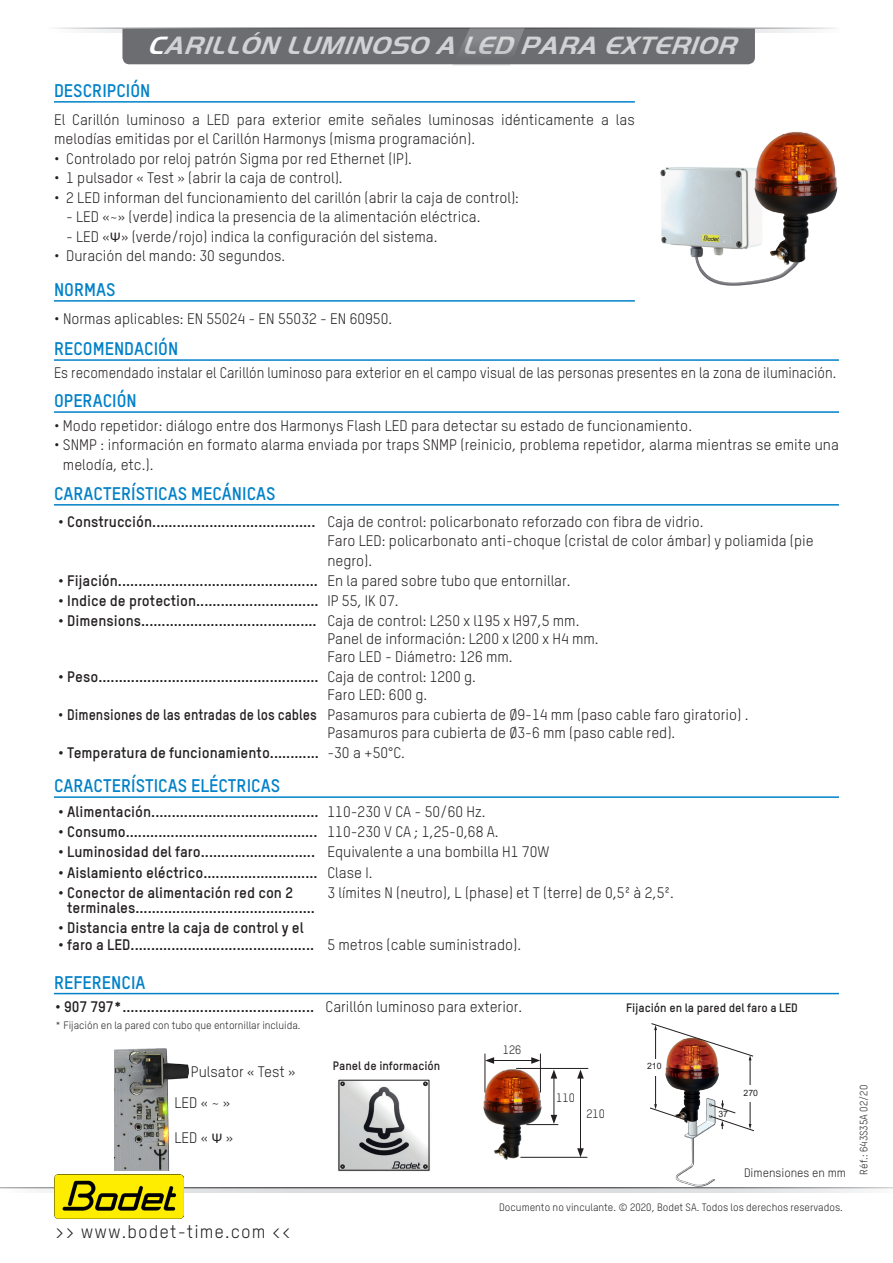
<style>
.page{position:relative;width:893px;height:1263px;background:#fff}
.page>*{position:absolute;margin:0;border:0;box-sizing:border-box;transform-origin:0 0}
.t1{font:italic 700 25.8px "Handel Got D";color:#d1d2d4}
.Titre{font:700 18px "TSTARPRO";color:#0081c8}
.t2{font:18px "TSTARPRO";letter-spacing:.06em;color:#231f20}
.t3{font:15px/19.5px "TSTARPRO";color:#231f20}
.t4{font:700 15px/18px "TSTARPRO";color:#231f20}
.t5{font:15px "TSTARPRO";color:#231f20;scale:.94 1}
.t6{font:700 12px "TSTARPRO";color:#231f20}
.t7{font:12px "TSTARPRO";color:#231f20}
.t8{font:10.5px "TSTARPRO";color:#231f20}
.t9{font:8.7px "Arial";color:#231f20}
.s1{color:#fff}
.s2{font-family:"Calibri"}
.s3{font-weight:700}
.s4{font-weight:400}
</style>
<div class="page">
<div style="left:44px;top:28px;width:797px;height:5px;background:#f4f5f5"></div>
<hr style="left:44px;top:28px;width:795px;height:1px;background:#fff">
<svg style="left:122px;top:28px;width:633px;height:37px;background:#707174"></svg>
<svg style="left:0;top:1188px;width:893px;height:4px;background:#d6d7d9"></svg>
<img style="left:55px;top:1175px;width:129px;height:43px">
<hr style="left:54px;top:101px;width:581px;height:2px;background:#0081c8">
<hr style="left:54px;top:300px;width:581px;height:2px;background:#0081c8">
<hr style="left:54px;top:359px;width:785px;height:2px;background:#0081c8">
<hr style="left:54px;top:411px;width:785px;height:2px;background:#0081c8">
<hr style="left:54px;top:504px;width:785px;height:2px;background:#0081c8">
<hr style="left:54px;top:796px;width:785px;height:2px;background:#0081c8">
<hr style="left:54px;top:993px;width:785px;height:1px;background:#0081c8">
<img style="left:483px;top:1066px;width:58px;height:94px">
<hr style="left:492px;top:1060px;width:42px;height:1px;background:#231f20">
<svg style="left:486px;top:1057px;width:8px;height:7px"></svg>
<svg style="left:531px;top:1057px;width:9px;height:7px"></svg>
<hr style="left:485px;top:1053px;width:1px;height:39px;background:#231f20">
<hr style="left:540px;top:1053px;width:1px;height:39px;background:#231f20">
<hr style="left:554px;top:1076px;width:1px;height:41px;background:#231f20">
<svg style="left:551px;top:1115px;width:6px;height:9px"></svg>
<svg style="left:551px;top:1069px;width:6px;height:9px"></svg>
<hr style="left:526px;top:1124px;width:32px;height:1px;background:#231f20">
<hr style="left:516px;top:1068px;width:72px;height:1px;background:#231f20">
<hr style="left:580px;top:1076px;width:1px;height:75px;background:#231f20">
<svg style="left:577px;top:1148px;width:7px;height:9px"></svg>
<svg style="left:577px;top:1069px;width:7px;height:9px"></svg>
<hr style="left:520px;top:1157px;width:67px;height:1px;background:#231f20">
<img style="left:338px;top:1079px;width:92px;height:93px">
<svg style="left:341px;top:1082px;width:4px;height:4px"></svg>
<svg style="left:423px;top:1082px;width:4px;height:4px"></svg>
<svg style="left:423px;top:1164px;width:4px;height:4px"></svg>
<svg style="left:341px;top:1164px;width:4px;height:4px"></svg>
<img style="left:656px;top:1060px;width:63px;height:127px">
<hr style="left:655px;top:1029px;width:1px;height:76px;background:#231f20">
<svg style="left:650px;top:1104px;width:38px;height:17px"></svg>
<hr style="left:750px;top:1059px;width:1px;height:66px;background:#231f20">
<svg style="left:651px;top:1023px;width:102px;height:37px"></svg>
<svg style="left:710px;top:1100px;width:44px;height:31px"></svg>
<div style="left:744px;top:1085px;width:13px;height:16px;background:#fff"></div>
<div style="left:648px;top:1059px;width:12px;height:16px;background:#fff"></div>
<img style="left:660px;top:131px;width:178px;height:155px">
<img style="left:115px;top:1048px;width:74px;height:122px">
<h1 class="t1" style="left:147px;top:28px;width:601px"><span class="s1">C</span>ARILLÓNLUMINOSOALEDPARAEXTERIOR</h1>
<p class="Titre" style="left:54px;top:79px;width:98px">DESCRIPCIÓN</p>
<p class="t3" style="left:54px;top:110px;width:582px">El Carillón luminoso a LED para exterior emite señales luminosas idénticamente a las melodías emitidas por el Carillón Harmonys (misma programación).</p>
<p class="t3" style="left:54px;top:149px;width:360px">• Controlado por reloj patrón Sigma por red Ethernet (IP).</p>
<p class="t3" style="left:54px;top:168px;width:290px">• 1 pulsador « Test » (abrir la caja de control).</p>
<p class="t3" style="left:54px;top:188px;width:467px">• 2 LED informan del funcionamiento del carillón (abrir la caja de control):</p>
<p class="t3" style="left:66px;top:207px;width:416px">- LED «~» (verde) indica la presencia de la alimentación eléctrica.</p>
<p class="t3" style="left:66px;top:227px;width:373px">- LED «<span class="s2">Ψ</span>» (verde/rojo) indica la configuración del sistema.</p>
<p class="t3" style="left:54px;top:246px;width:233px">• Duración del mando: 30 segundos.</p>
<p class="Titre" style="left:54px;top:278px;width:63px">NORMAS</p>
<p class="t3" style="left:54px;top:309px;width:340px">• Normas aplicables: EN 55024 - EN 55032 - EN 60950.</p>
<p class="Titre" style="left:54px;top:337px;width:126px">RECOMENDACIÓN</p>
<p class="t5" style="left:54px;top:363px;width:834px">Es recomendado instalar el Carillón luminoso para exterior en el campo visual de las personas presentes en la zona de iluminación.</p>
<p class="Titre" style="left:54px;top:389px;width:84px">OPERACIÓN</p>
<p class="t3" style="left:54px;top:416px;width:640px">• Modo repetidor: diálogo entre dos Harmonys Flash LED para detectar su estado de funcionamiento.</p>
<p class="t3" style="left:63px;top:435px;width:777px;text-indent:-9px">• SNMP : información en formato alarma enviada por traps SNMP (reinicio, problema repetidor, alarma mientras se emite una melodía, etc.).</p>
<p class="Titre" style="left:54px;top:482px;width:223px">CARACTERÍSTICAS MECÁNICAS</p>
<p class="t3" style="left:327px;top:511px;width:488px;text-indent:-269px"><span class="s3">• Construcción........................................</span> Caja de control: policarbonato reforzado con fibra de vidrio.<br>Faro LED: policarbonato anti-choque (cristal de color ámbar) y poliamida (pie negro).</p>
<p class="t4" style="left:58px;top:571px;width:514px">• Fijación................................................. <span class="s4">En la pared sobre tubo que entornillar.</span></p>
<p class="t4" style="left:58px;top:591px;width:342px">• Indice de protection.............................. <span class="s4">IP 55, IK 07.</span></p>
<p class="t3" style="left:327px;top:612px;width:273px;line-height:18px;text-indent:-269px"><span class="s3">• Dimensions...........................................</span> Caja de control: L250 x l195 x H97,5 mm.<br>Panel de información: L200 x l200 x H4 mm.<br>Faro LED - Diámetro: 126 mm.</p>
<p class="t4" style="left:327px;top:667px;width:150px;text-indent:-269px">• Peso...................................................... <span class="s4">Caja de control: 1200 g.<br>Faro LED: 600 g.</span></p>
<p class="t3" style="left:327px;top:706px;width:422px;line-height:18px;text-indent:-269px"><span class="s3">• Dimensiones de las entradas de los cables</span> Pasamuros para cubierta de Ø9-14 mm (paso cable faro giratorio) .<br>Pasamuros para cubierta de Ø3-6 mm (paso cable red).</p>
<p class="t4" style="left:58px;top:744px;width:348px">• Temperatura de funcionamiento............ <span class="s4">-30 a +50°C.</span></p>
<p class="Titre" style="left:54px;top:774px;width:228px">CARACTERÍSTICAS ELÉCTRICAS</p>
<p class="t4" style="left:58px;top:802px;width:429px">• Alimentación......................................... <span class="s4">110-230 V CA - 50/60 Hz.</span></p>
<p class="t4" style="left:58px;top:822px;width:442px">• Consumo............................................... <span class="s4">110-230 V CA ; 1,25-0,68 A.</span></p>
<p class="t4" style="left:58px;top:843px;width:493px">• Luminosidad del faro............................ <span class="s4">Equivalente a una bombilla H1 70W</span></p>
<p class="t4" style="left:58px;top:863px;width:316px">• Aislamiento eléctrico............................ <span class="s4">Clase I.</span></p>
<p class="t4" style="left:67px;top:885px;width:249px;line-height:14.9px;text-indent:-9px">• Conector de alimentación red con 2 terminales............................................</p>
<p class="t3" style="left:327px;top:883px;width:348px">3 límites N (neutro), L (phase) et T (terre) de 0,5² à 2,5².</p>
<p class="t4" style="left:58px;top:918px;width:247px">• Distancia entre la caja de control y el</p>
<p class="t4" style="left:58px;top:935px;width:464px">• faro a LED............................................. <span class="s4">5 metros (cable suministrado).</span></p>
<p class="Titre" style="left:54px;top:971px;width:93px">REFERENCIA</p>
<p class="t4" style="left:55px;top:997px;width:469px">• 907 797*............................................... <span class="s4">Carillón luminoso para exterior.</span></p>
<p class="t8" style="left:55px;top:1018px;width:247px">* Fijación en la pared con tubo que entornillar incluida.</p>
<p class="t6" style="left:626px;top:1000px;width:173px">Fijación en la pared del faro a LED</p>
<p class="t3" style="left:191px;top:1061px;width:106px">Pulsator « Test »</p>
<p class="t3" style="left:174px;top:1093px;width:57px">LED « ~ »</p>
<p class="t3" style="left:174px;top:1127px;width:60px">LED « <span class="s2">Ψ</span> »</p>
<p class="t2" style="left:55px;top:1220px;width:237px">&gt;&gt; www.bodet-time.com &lt;&lt;</p>
<p class="t7" style="left:503px;top:1043px;width:20px">126</p>
<p class="t6" style="left:333px;top:1058px;width:109px">Panel de información</p>
<p class="t9" style="left:647px;top:1060px;width:16px">210</p>
<p class="t7" style="left:556px;top:1090px;width:20px">110</p>
<p class="t7" style="left:586px;top:1106px;width:20px">210</p>
<p class="t9" style="left:718px;top:1108px;width:11px">37</p>
<p class="t9" style="left:743px;top:1087px;width:16px">270</p>
<p class="t7" style="left:744px;top:1166px;width:103px">Dimensiones en mm</p>
<p class="t8" style="left:499px;top:1201px;width:345px">Documento no vinculante. © 2020, Bodet SA. Todos los derechos reservados.</p>
<p class="t8" style="left:857px;top:1174px;width:91px;rotate:-90deg">Réf.: 643S35A 02/20</p>
</div>
